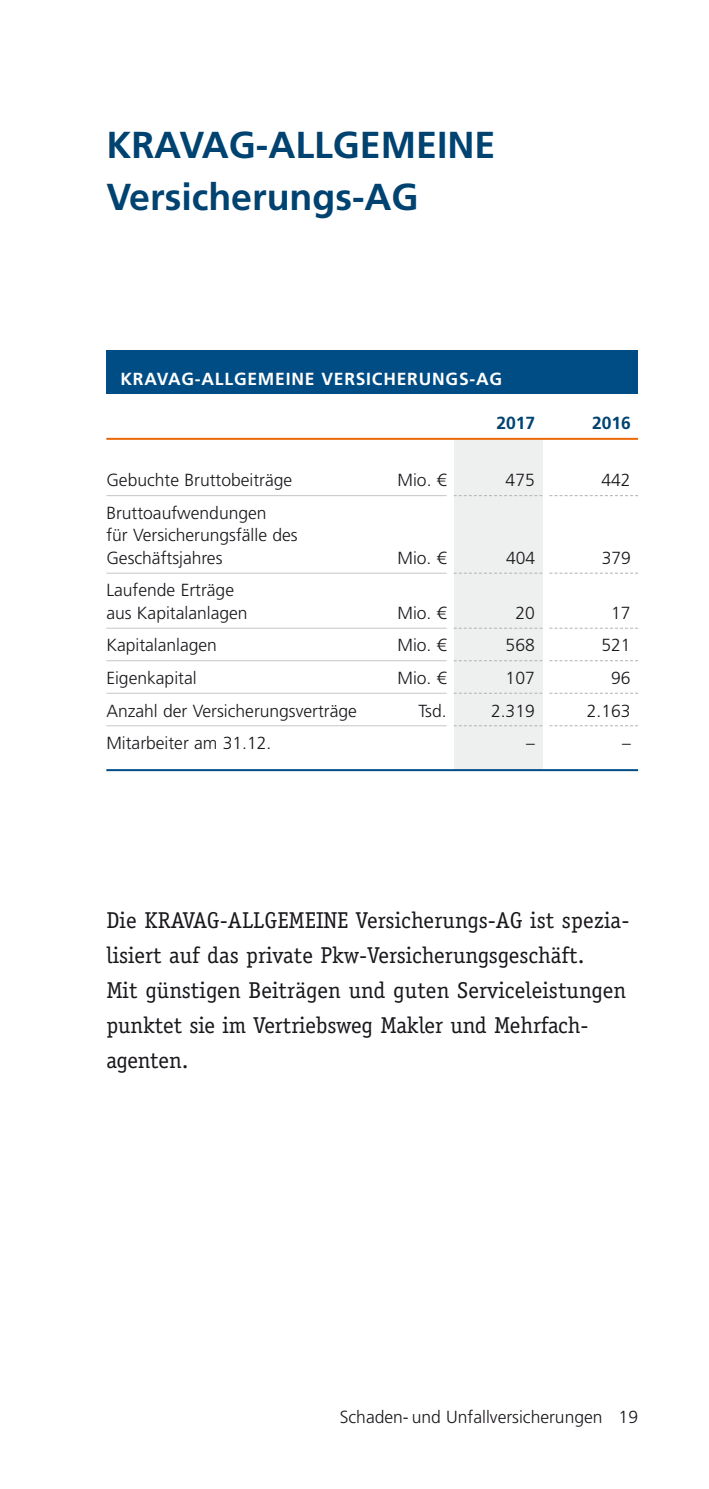
<style>
.page{position:relative;width:709px;height:1489px;background:#fff}
.page>*{position:absolute;margin:0;border:0;box-sizing:border-box;transform-origin:0 0}
.t1{font:700 37.5px/52.5px "Frutiger LT";color:#004270}
.t2{font:23px/35px "Officina Serif";color:#1a171c}
.t3{font:300 17.5px/32.5px "Frutiger LT";color:#1a171c;text-align:right}
.t4{font:700 17.5px "Frutiger LT";letter-spacing:.045em;color:#fff}
.t5{font:700 17.5px "Frutiger LT";color:#004270}
</style>
<div class="page">
<div style="left:454px;top:439px;width:88px;height:331px;background:#eeefef"></div>
<hr style="left:106px;top:438px;width:532px;height:2px;background:#eb690b">
<div style="left:106px;top:350px;width:532px;height:44px;background:#004d85"></div>
<svg style="left:454px;top:495px;width:88px;height:1px"></svg>
<svg style="left:454px;top:572px;width:88px;height:1px"></svg>
<svg style="left:454px;top:627px;width:88px;height:1px"></svg>
<svg style="left:454px;top:660px;width:88px;height:1px"></svg>
<svg style="left:454px;top:692px;width:88px;height:1px"></svg>
<svg style="left:454px;top:725px;width:88px;height:1px"></svg>
<hr style="left:106px;top:495px;width:340px;height:1px;background:#c5c6c8">
<hr style="left:106px;top:572px;width:340px;height:1px;background:#c5c6c8">
<hr style="left:106px;top:627px;width:340px;height:1px;background:#c5c6c8">
<hr style="left:106px;top:660px;width:340px;height:1px;background:#c5c6c8">
<hr style="left:106px;top:692px;width:340px;height:1px;background:#c5c6c8">
<hr style="left:106px;top:725px;width:340px;height:1px;background:#c5c6c8">
<hr style="left:106px;top:769px;width:532px;height:2px;background:#004d85">
<svg style="left:549px;top:495px;width:89px;height:1px"></svg>
<svg style="left:549px;top:572px;width:89px;height:1px"></svg>
<svg style="left:549px;top:627px;width:89px;height:1px"></svg>
<svg style="left:549px;top:660px;width:89px;height:1px"></svg>
<svg style="left:549px;top:692px;width:89px;height:1px"></svg>
<svg style="left:549px;top:725px;width:89px;height:1px"></svg>
<h1 class="t1" style="left:106px;top:121px;width:390px">KRAVAG-ALLGEMEINE<br>Versicherungs-AG</h1>
<p class="t4" style="left:120px;top:372px;width:383px">KRAVAG-ALLGEMEINE VERSICHERUNGS-AG</p>
<p class="t3" style="left:106px;top:465px;width:187px">Gebuchte Bruttobeiträge</p>
<p class="t3" style="left:397px;top:465px;width:51px">Mio. €</p>
<p class="t3" style="left:106px;top:503px;width:193px;line-height:22.5px;text-align:left">Bruttoaufwendungen<br>für Versicherungsfälle des<br>Geschäftsjahres</p>
<p class="t3" style="left:397px;top:543px;width:51px">Mio. €</p>
<p class="t3" style="left:106px;top:580px;width:143px;line-height:22.5px;text-align:left">Laufende Erträge aus Kapitalanlagen</p>
<p class="t3" style="left:397px;top:598px;width:51px">Mio. €</p>
<p class="t3" style="left:106px;top:630px;width:112px">Kapitalanlagen</p>
<p class="t3" style="left:397px;top:630px;width:51px">Mio. €</p>
<p class="t3" style="left:106px;top:663px;width:92px">Eigenkapital</p>
<p class="t3" style="left:397px;top:663px;width:51px">Mio. €</p>
<p class="t3" style="left:106px;top:695px;width:252px">Anzahl der Versicherungsverträge</p>
<p class="t3" style="left:418px;top:695px;width:30px">Tsd.</p>
<p class="t3" style="left:106px;top:728px;width:167px">Mitarbeiter am 31.12.</p>
<p class="t5" style="left:496px;top:416px;width:40px">2017</p>
<p class="t5" style="left:592px;top:416px;width:40px">2016</p>
<p class="t3" style="left:505px;top:465px;width:31px">475</p>
<p class="t3" style="left:601px;top:465px;width:31px">442</p>
<p class="t3" style="left:506px;top:543px;width:31px">404</p>
<p class="t3" style="left:602px;top:543px;width:31px">379</p>
<p class="t3" style="left:491px;top:598px;width:45px">20<br>568<br>107<br>2.319 –</p>
<p class="t3" style="left:587px;top:598px;width:46px">17<br>521<br>96<br>2.163 –</p>
<h2 class="t2" style="left:106px;top:904px;width:524px">Die KRAVAG-ALLGEMEINE Versicherungs-AG ist spezia&shy;lisiert auf das private Pkw-Versicherungsgeschäft.<br>Mit günstigen Beiträgen und guten Serviceleistungen punktet sie im Vertriebsweg Makler und Mehrfach&shy;agenten.</h2>
<p class="t3" style="left:340px;top:1401px;width:300px">Schaden- und Unfallversicherungen 19</p>
</div>
